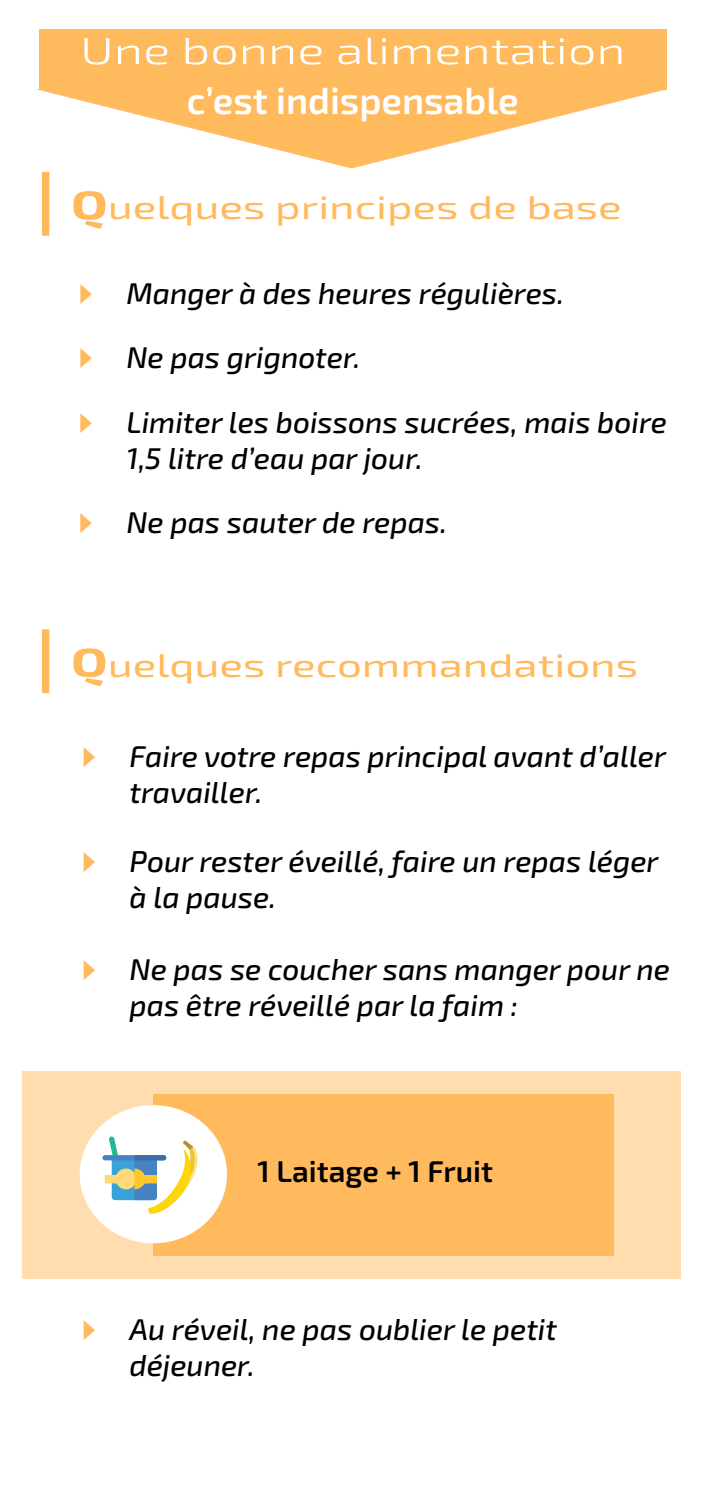
<style>
.page{position:relative;width:702px;height:1489px;background:#fff}
.page>*{position:absolute;margin:0;border:0;box-sizing:border-box;transform-origin:0 0}
.t1{font:300 37.5px/50px "Exo 2";color:#fff;text-align:center;scale:1.35 1}
.t2{font:32.5px "Exo 2";color:#ffba5e;scale:1.35 1}
.t3{font:italic 500 30px/36px "Exo 2";color:#000}
.t4{font:600 30px "Exo 2";color:#000}
.s1{font-weight:600}
.s2{font-weight:700;font-size:40px}
</style>
<div class="page">
<div style="left:42px;top:172px;width:7px;height:64px;background:#ffba5e"></div>
<div style="left:42px;top:629px;width:7px;height:64px;background:#ffba5e"></div>
<svg style="left:36px;top:89px;width:631px;height:79px"></svg>
<div style="left:39px;top:30px;width:627px;height:60px;background:#ffba5e"></div>
<div style="left:22px;top:1070px;width:658px;height:208px;background:#ffddaf"></div>
<div style="left:153px;top:1093px;width:461px;height:162px;background:#ffba5e"></div>
<div style="left:80px;top:1105px;width:147px;height:138px;background:#fff;border-radius:50%"></div>
<svg style="left:102px;top:1154px;width:64px;height:6px"></svg>
<svg style="left:105px;top:1136px;width:93px;height:78px"></svg>
<p class="t1" style="left:80px;top:27px;width:405px">Une bonne alimentation <span class="s1">c’est indispensable</span></p>
<p class="t2" style="left:71px;top:189px;width:409px"><span class="s2">Q</span>uelques principes de base</p>
<p class="t3" style="left:126px;top:276px;width:439px">Manger à des heures régulières.</p>
<p class="t3" style="left:126px;top:340px;width:235px">Ne pas grignoter.</p>
<p class="t3" style="left:126px;top:405px;width:542px">Limiter les boissons sucrées, mais boire<br>1,5 litre d’eau par jour.</p>
<p class="t3" style="left:126px;top:505px;width:322px">Ne pas sauter de repas.</p>
<p class="t2" style="left:71px;top:646px;width:421px"><span class="s2">Q</span>uelques recommandations</p>
<p class="t3" style="left:129px;top:738px;width:538px">Faire votre repas principal avant d’aller travailler.</p>
<p class="t3" style="left:129px;top:843px;width:530px">Pour rester éveillé, faire un repas léger à la pause.</p>
<p class="t3" style="left:129px;top:951px;width:542px">Ne pas se coucher sans manger pour ne pas être réveillé par la faim :</p>
<p class="t4" style="left:257px;top:1153px;width:237px">1 Laitage + 1 Fruit</p>
<p class="t3" style="left:129px;top:1311px;width:429px">Au réveil, ne pas oublier le petit déjeuner.</p>
</div>
